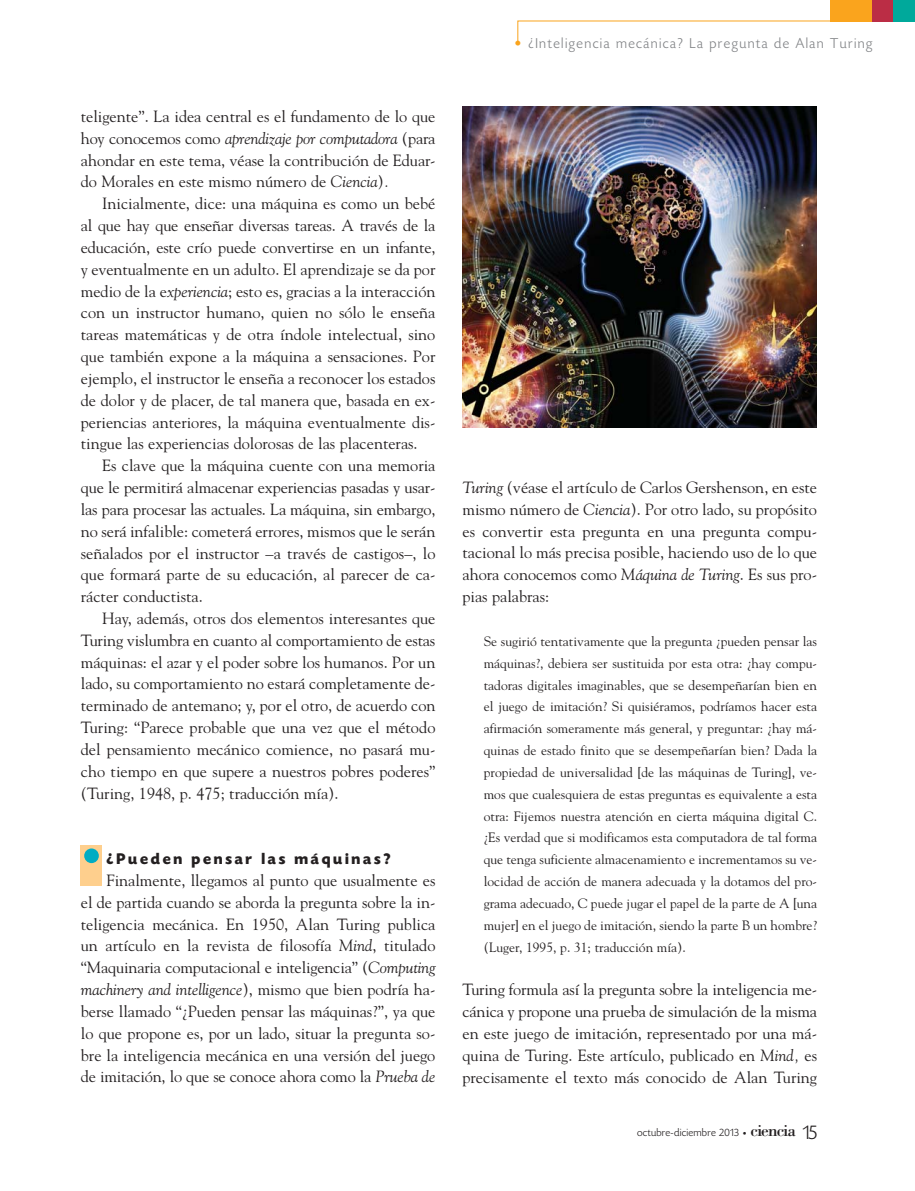
<style>
.page{position:relative;width:915px;height:1191px;background:#fff}
.page>*{position:absolute;margin:0;border:0;box-sizing:border-box;transform-origin:0 0}
.t1{font:17.25px "Bodoni";letter-spacing:-.05em;color:#231f20}
.t2{font:16.2px/21.8px "Goudy";color:#231f20;text-align:justify}
.t3{font:700 16.2px "Today HEF";letter-spacing:.17em;color:#231f20}
.t4{font:300 15px "Today HEF";letter-spacing:.095em;color:#808285}
.t5{font:13.5px/21.9px "Goudy";color:#231f20;text-align:justify}
.t6{font:300 11.25px "Today HEF";letter-spacing:.025em;color:#231f20}
.s1{font-style:italic}
.s2{color:#faa41d}
.s3{font-family:"Officina Sans";font-weight:400;font-size:7.5px}
.s4{font-family:"Today HEF";font-weight:300;font-size:21px}
</style>
<div class="page">
<div style="left:829px;top:0;width:43px;height:21px;background:#faa41d"></div>
<div style="left:872px;top:0;width:21px;height:21px;background:#bb2d45"></div>
<div style="left:893px;top:0;width:21px;height:21px;background:#00a99b"></div>
<svg style="left:517px;top:20px;width:319px;height:24px"></svg>
<div style="left:81px;top:845px;width:21px;height:40px;background:#fecf8d"></div>
<div style="left:84px;top:848px;width:15px;height:15px;background:#00acc3;border-radius:50%"></div>
<img style="left:462px;top:106px;width:354px;height:321px">
<p class="t2" style="left:81px;top:107px;width:356px">teligente”. La idea central es el fundamento de lo que hoy conocemos como <span class="s1">aprendizaje por computadora</span> (para ahondar en este tema, véase la contribución de Eduar&shy;do Morales en este mismo número de <span class="s1">Ciencia</span>)<span class="s1">.</span></p>
<p class="t2" style="left:81px;top:194px;width:356px;text-indent:21px">Inicialmente, dice: una máquina es como un bebé al que hay que enseñar diversas tareas. A través de la educación, este crío puede convertirse en un infante, y eventualmente en un adulto. El aprendizaje se da por medio de la e<span class="s1">xperiencia</span>; esto es, gracias a la interacción con un instructor humano, quien no sólo le enseña tareas matemáticas y de otra índole intelectual, sino que también expone a la máquina a sensaciones. Por ejemplo, el instructor le enseña a reconocer los estados de dolor y de placer, de tal manera que, basada en ex&shy;periencias anteriores, la máquina eventualmente dis&shy;tingue las experiencias dolorosas de las placenteras.</p>
<p class="t2" style="left:81px;top:456px;width:356px;text-indent:21px">Es clave que la máquina cuente con una memoria que le permitirá almacenar experiencias pasadas y usar&shy;las para procesar las actuales. La máquina, sin embargo, no será infalible: cometerá errores, mismos que le serán señalados por el instructor –a través de castigos–, lo que formará parte de su educación, al parecer de ca&shy;rácter conductista.</p>
<p class="t2" style="left:81px;top:609px;width:356px;text-indent:21px">Hay, además, otros dos elementos interesantes que Turing vislumbra en cuanto al comportamiento de estas máquinas: el azar y el poder sobre los humanos. Por un lado, su comportamiento no estará completamente de&shy;terminado de antemano; y, por el otro, de acuerdo con Turing: “Parece probable que una vez que el método del pensamiento mecánico comience, no pasará mu&shy;cho tiempo en que supere a nuestros pobres poderes” (Turing, 1948, p. 475; traducción mía).</p>
<p class="t3" style="left:107px;top:853px;width:285px">¿Pueden pensar las máquinas?</p>
<p class="t2" style="left:81px;top:870px;width:356px;text-indent:26px">Finalmente, llegamos al punto que usualmente es el de partida cuando se aborda la pregunta sobre la in&shy;teligencia mecánica. En 1950, Alan Turing publica un artículo en la revista de filosofía <span class="s1">Mind</span>, titulado “Maquinaria computacional e inteligencia” (<span class="s1">Computing machinery and intelligence</span>), mismo que bien podría ha&shy;berse llamado “¿Pueden pensar las máquinas?”, ya que lo que propone es, por un lado, situar la pregunta so&shy;bre la inteligencia mecánica en una versión del juego de imitación, lo que se conoce ahora como la <span class="s1">Prueba de</span></p>
<p class="t4" style="left:514px;top:37px;width:359px"><span class="s2">•</span> ¿Inteligencia mecánica? La pregunta de Alan Turing</p>
<p class="t2" style="left:462px;top:478px;width:356px"><span class="s1">Turing</span> (véase el artículo de Carlos Gershenson, en este mismo número de <span class="s1">Ciencia</span>). Por otro lado, su propósito es convertir esta pregunta en una pregunta compu&shy;tacional lo más precisa posible, haciendo uso de lo que ahora conocemos como <span class="s1">Máquina de Turing</span>. Es sus pro&shy;pias palabras:</p>
<p class="t5" style="left:483px;top:631px;width:335px">Se sugirió tentativamente que la pregunta ¿pueden pensar las máquinas?, debiera ser sustituida por esta otra: ¿hay compu&shy;tadoras digitales imaginables, que se desempeñarían bien en el juego de imitación? Si quisiéramos, podríamos hacer esta afirmación someramente más general, y preguntar: ¿hay má&shy;quinas de estado finito que se desempeñarían bien? Dada la propiedad de universalidad [de las máquinas de Turing], ve&shy;mos que cualesquiera de estas preguntas es equivalente a esta otra: Fijemos nuestra atención en cierta máquina digital C. ¿Es verdad que si modificamos esta computadora de tal forma que tenga suficiente almacenamiento e incrementamos su ve&shy;locidad de acción de manera adecuada y la dotamos del pro&shy;grama adecuado, C puede jugar el papel de la parte de A [una mujer] en el juego de imitación, siendo la parte B un hombre? (Luger, 1995, p. 31; traducción mía).</p>
<p class="t2" style="left:462px;top:980px;width:356px">Turing formula así la pregunta sobre la inteligencia me&shy;cánica y propone una prueba de simulación de la misma en este juego de imitación, representado por una má&shy;quina de Turing. Este artículo, publicado en <span class="s1">Mind,</span> es precisamente el texto más conocido de Alan Turing</p>
<p class="t6" style="left:636px;top:1127px;width:111px">octubre-diciembre 2013 <span class="s3">•</span></p>
<p class="t1" style="left:750px;top:1123px;width:68px">ciencia <span class="s4">15</span></p>
</div>
